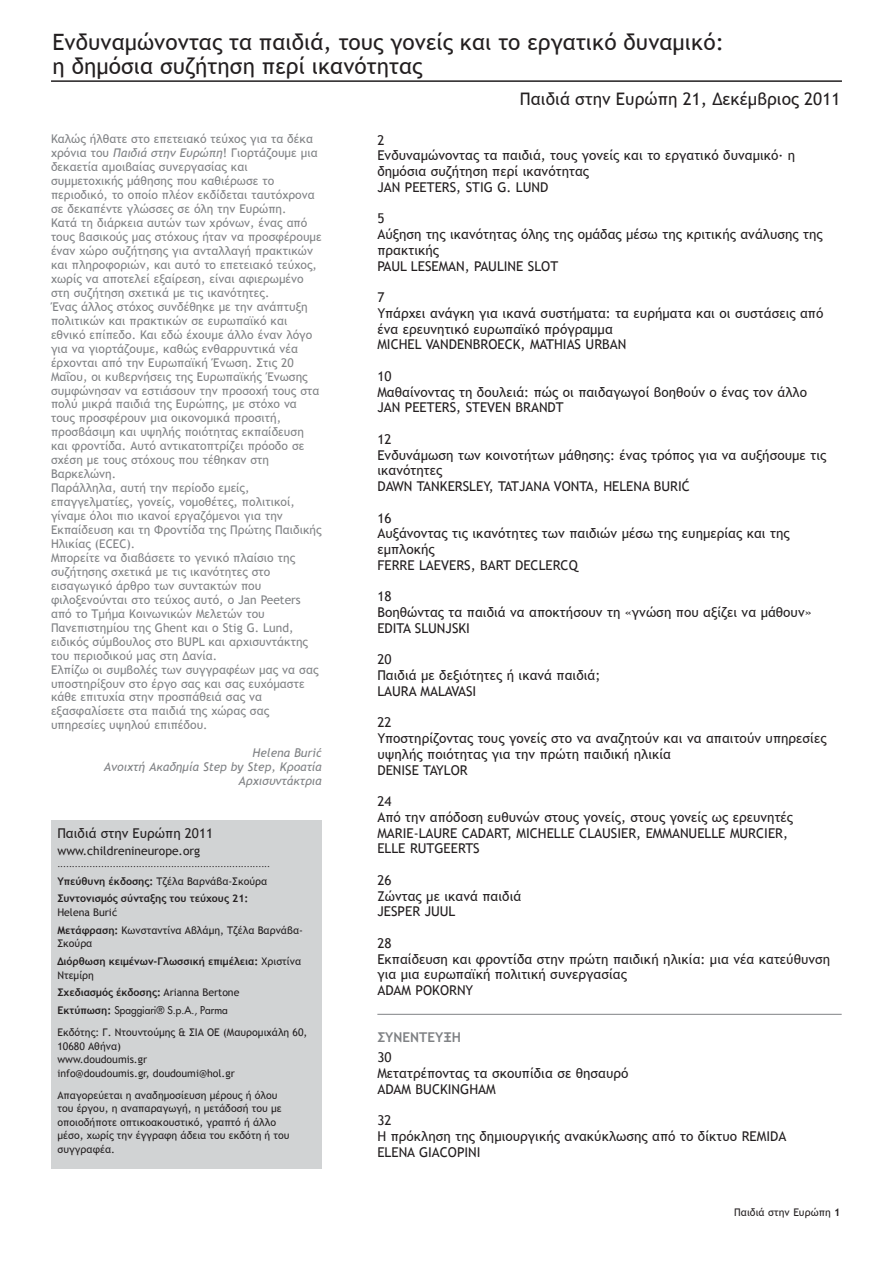
<style>
.page{position:relative;width:893px;height:1263px;background:#fff}
.page>*{position:absolute;margin:0;border:0;box-sizing:border-box;transform-origin:0 0}
.t1{font:22.5px/24px "Trebuchet MS";color:#231f20}
.t2{font:17.25px "Trebuchet MS";color:#231f20}
.t3{font:13.5px/15.8px "Trebuchet MS";color:#231f20}
.t4{font:700 13.5px "Trebuchet MS";color:#808285}
.t5{font:12px/14px "Trebuchet MS";color:#808285}
.t6{font:italic 12px/14px "Trebuchet MS";color:#808285;text-align:right}
.t7{font:12px "Trebuchet MS";color:#231f20}
.t8{font:10.5px/13.5px "Trebuchet MS";color:#231f20}
.t9{font:700 10.5px/17.7px "Trebuchet MS";color:#231f20}
.t10{font:10.5px "Futura";color:#231f20;scale:.96 1}
.s1{font-style:italic}
.s2{font-weight:400}
.s3{font-weight:700}
.s4{font-family:"Trebuchet MS";font-weight:700}
</style>
<div class="page">
<hr style="left:51px;top:80px;width:791px;height:2px;background:#231f20">
<hr style="left:377px;top:1014px;width:465px;height:1px;background:#808285">
<div style="left:51px;top:820px;width:271px;height:349px;background:#d1d3d4"></div>
<h1 class="t1" style="left:53px;top:30px;width:673px">Ενδυναμώνοντας τα παιδιά, τους γονείς και το εργατικό δυναμικό: η δημόσια συζήτηση περί ικανότητας</h1>
<h2 class="t2" style="left:520px;top:88px;width:322px">Παιδιά στην Ευρώπη 21, Δεκέμβριος 2011</h2>
<p class="t5" style="left:51px;top:132px;width:272px">Καλώς ήλθατε στο επετειακό τεύχος για τα δέκα χρόνια του <span class="s1">Παιδιά στην Ευρώπη</span>! Γιορτάζουμε μια δεκαετία αμοιβαίας συνεργασίας και συμμετοχικής μάθησης που καθιέρωσε το περιοδικό, το οποίο πλέον εκδίδεται ταυτόχρονα σε δεκαπέντε γλώσσες σε όλη την Ευρώπη.<br>Κατά τη διάρκεια αυτών των χρόνων, ένας από τους βασικούς μας στόχους ήταν να προσφέρουμε έναν χώρο συζήτησης για ανταλλαγή πρακτικών και πληροφοριών, και αυτό το επετειακό τεύχος, χωρίς να αποτελεί εξαίρεση, είναι αφιερωμένο στη συζήτηση σχετικά με τις ικανότητες.<br>Ένας άλλος στόχος συνδέθηκε με την ανάπτυξη πολιτικών και πρακτικών σε ευρωπαϊκό και εθνικό επίπεδο. Και εδώ έχουμε άλλο έναν λόγο για να γιορτάζουμε, καθώς ενθαρρυντικά νέα έρχονται από την Ευρωπαϊκή Ένωση. Στις 20<br>Μαΐου, οι κυβερνήσεις της Ευρωπαϊκής Ένωσης συμφώνησαν να εστιάσουν την προσοχή τους στα πολύ μικρά παιδιά της Ευρώπης, με στόχο να τους προσφέρουν μια οικονομικά προσιτή, προσβάσιμη και υψηλής ποιότητας εκπαίδευση και φροντίδα. Αυτό αντικατοπτρίζει πρόοδο σε σχέση με τους στόχους που τέθηκαν στη Βαρκελώνη.<br>Παράλληλα, αυτή την περίοδο εμείς, επαγγελματίες, γονείς, νομοθέτες, πολιτικοί, γίναμε όλοι πιο ικανοί εργαζόμενοι για την Εκπαίδευση και τη Φροντίδα της Πρώτης Παιδικής Ηλικίας (ECEC).<br>Μπορείτε να διαβάσετε το γενικό πλαίσιο της συζήτησης σχετικά με τις ικανότητες στο εισαγωγικό άρθρο των συντακτών που φιλοξενούνται στο τεύχος αυτό, ο Jan Peeters από το Τμήμα Κοινωνικών Μελετών του Πανεπιστημίου της Ghent και ο Stig G. Lund, ειδικός σύμβουλος στο BUPL και αρχισυντάκτης του περιοδικού μας στη Δανία.<br>Ελπίζω οι συμβολές των συγγραφέων μας να σας υποστηρίξουν στο έργο σας και σας ευχόμαστε κάθε επιτυχία στην προσπάθειά σας να εξασφαλίσετε στα παιδιά της χώρας σας υπηρεσίες υψηλού επιπέδου.</p>
<p class="t6" style="left:104px;top:746px;width:219px">Helena Burić<br>Ανοιχτή Ακαδημία Step by Step, Κροατία<br>Αρχισυντάκτρια</p>
<p class="t3" style="left:377px;top:132px;width:419px">2<br>Ενδυναμώνοντας τα παιδιά, τους γονείς και το εργατικό δυναμικό· η δημόσια συζήτηση περί ικανότητας<br>JAN PEETERS, STIG G. LUND</p>
<p class="t3" style="left:377px;top:211px;width:447px">5<br>Αύξηση της ικανότητας όλης της ομάδας μέσω της κριτικής ανάλυσης της πρακτικής<br>PAUL LESEMAN, PAULINE SLOT</p>
<p class="t3" style="left:377px;top:289px;width:448px">7<br>Υπάρχει ανάγκη για ικανά συστήματα: τα ευρήματα και οι συστάσεις από ένα ερευνητικό ευρωπαϊκό πρόγραμμα<br>MICHEL VANDENBROECK, MATHIAS URBAN</p>
<p class="t3" style="left:377px;top:368px;width:431px">10<br>Μαθαίνοντας τη δουλειά: πώς οι παιδαγωγοί βοηθούν ο ένας τον άλλο<br>JAN PEETERS, STEVEN BRANDT</p>
<p class="t3" style="left:377px;top:431px;width:450px">12<br>Ενδυνάμωση των κοινοτήτων μάθησης: ένας τρόπος για να αυξήσουμε τις ικανότητες<br>DAWN TANKERSLEY, TATJANA VONTA, HELENA BURIĆ</p>
<p class="t3" style="left:377px;top:510px;width:414px">16<br>Αυξάνοντας τις ικανότητες των παιδιών μέσω της ευημερίας και της εμπλοκής<br>FERRE LAEVERS, BART DECLERCQ</p>
<p class="t3" style="left:377px;top:589px;width:436px">18<br>Βοηθώντας τα παιδιά να αποκτήσουν τη «γνώση που αξίζει να μάθουν»<br>EDITA SLUNJSKI</p>
<p class="t3" style="left:377px;top:652px;width:224px">20<br>Παιδιά με δεξιότητες ή ικανά παιδιά;<br>LAURA MALAVASI</p>
<p class="t3" style="left:377px;top:715px;width:451px">22<br>Υποστηρίζοντας τους γονείς στο να αναζητούν και να απαιτούν υπηρεσίες υψηλής ποιότητας για την πρώτη παιδική ηλικία<br>DENISE TAYLOR</p>
<p class="t3" style="left:377px;top:793px;width:417px">24<br>Από την απόδοση ευθυνών στους γονείς, στους γονείς ως ερευνητές MARIE-LAURE CADART, MICHELLE CLAUSIER, EMMANUELLE MURCIER, ELLE RUTGEERTS</p>
<p class="t3" style="left:377px;top:872px;width:145px">26<br>Ζώντας με ικανά παιδιά<br>JESPER JUUL</p>
<p class="t3" style="left:377px;top:935px;width:454px">28<br>Εκπαίδευση και φροντίδα στην πρώτη παιδική ηλικία: μια νέα κατεύθυνση για μια ευρωπαϊκή πολιτική συνεργασίας<br>ADAM POKORNY</p>
<p class="t4" style="left:377px;top:1030px;width:85px">ΣΥΝΕΝΤΕΥΞΗ</p>
<p class="t3" style="left:377px;top:1050px;width:253px">30<br>Μετατρέποντας τα σκουπίδια σε θησαυρό<br>ADAM BUCKINGHAM</p>
<p class="t3" style="left:377px;top:1113px;width:410px">32<br>H πρόκληση της δημιουργικής ανακύκλωσης από το δίκτυο REMIDA<br>ELENA GIACOPINI</p>
<p class="t3" style="left:57px;top:826px;width:157px">Παιδιά στην Ευρώπη 2011</p>
<p class="t7" style="left:57px;top:844px;width:144px">www.childrenineurope.org</p>
<p class="t10" style="left:57px;top:858px;width:223px">.........................................................................</p>
<p class="t9" style="left:57px;top:872px;width:211px">Υπεύθυνη έκδοσης: <span class="s2">Τζέλα Βαρνάβα-Σκούρα<br></span>Συντονισμός σύνταξης του τεύχους 21:</p>
<p class="t8" style="left:57px;top:903px;width:247px;line-height:17.7px">Helena Burić<br><span class="s3">Μετάφραση:</span> Κωνσταντίνα Αβλάμη, Τζέλα Βαρνάβα-</p>
<p class="t9" style="left:57px;top:935px;width:245px"><span class="s2">Σκούρα<br></span>Διόρθωση κειμένων-Γλωσσική επιμέλεια: <span class="s2">Χριστίνα</span></p>
<p class="t8" style="left:57px;top:966px;width:184px;line-height:17.7px">Ντεμίρη<br><span class="s3">Σχεδιασμός έκδοσης:</span> Arianna Bertone</p>
<p class="t10" style="left:57px;top:1005px;width:179px"><span class="s4">Εκτύπωση:</span> Spaggiari® S.p.A., Parma</p>
<p class="t8" style="left:57px;top:1025px;width:252px">Εκδότης: Γ. Ντουντούμης &amp; ΣΙΑ ΟΕ (Μαυρομιχάλη 60,<br>10680 Αθήνα)<br>www.doudoumis.gr<br>info@doudoumis.gr, doudoumi@hol.gr</p>
<p class="t8" style="left:57px;top:1088px;width:234px">Απαγορεύεται η αναδημοσίευση μέρους ή όλου του έργου, η αναπαραγωγή, η μετάδοσή του με οποιοδήποτε οπτικοακουστικό, γραπτό ή άλλο μέσο, χωρίς την έγγραφη άδεια του εκδότη ή του συγγραφέα.</p>
<p class="t8" style="left:734px;top:1206px;width:108px">Παιδιά στην Ευρώπη <span class="s3">1</span></p>
</div>
